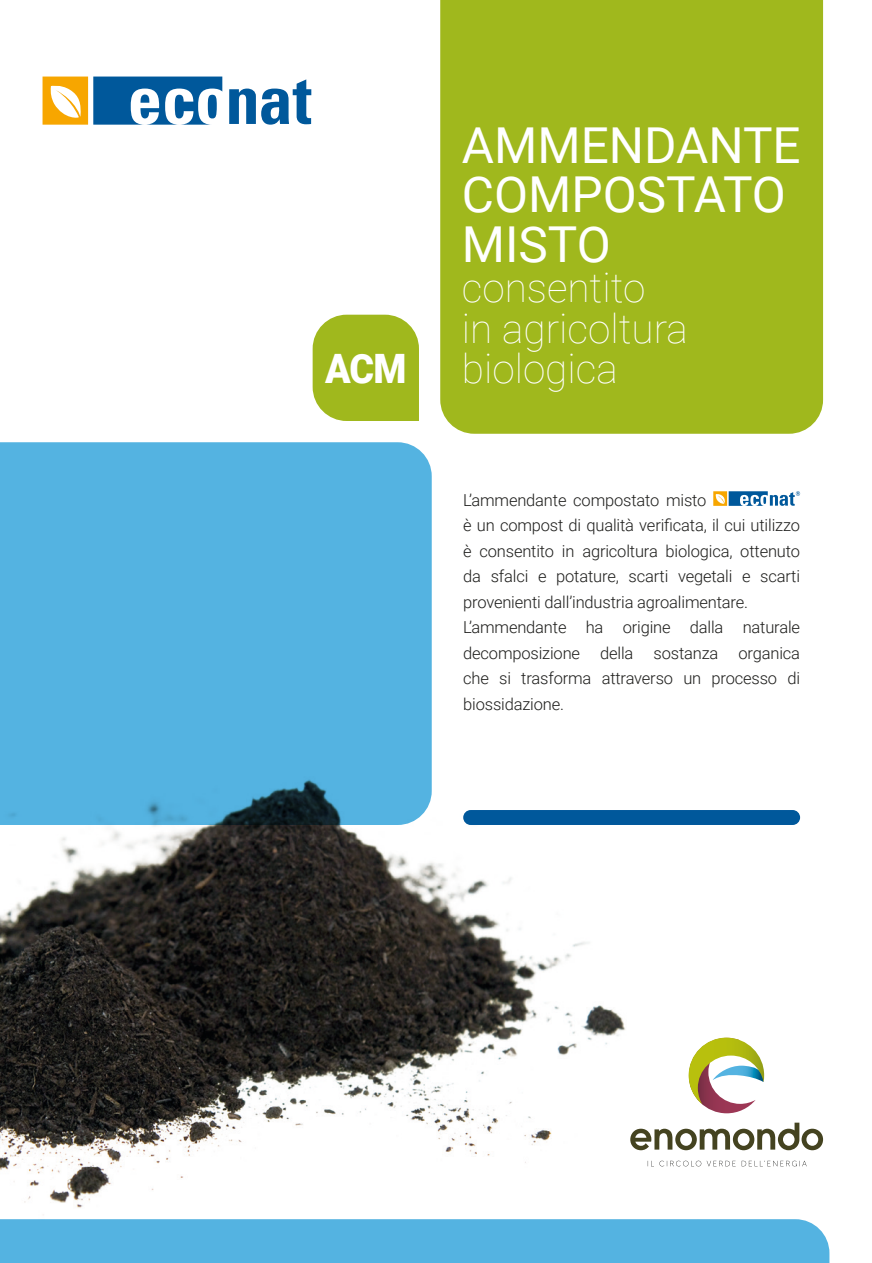
<style>
.page{position:relative;width:872px;height:1263px;background:#fff}
.page>*{position:absolute;margin:0;border:0;box-sizing:border-box;transform-origin:0 0}
.t1{font:49.5px/49.5px "Roboto";color:#fff}
.t2{font:100 40.5px/40.5px "Roboto";color:#fff}
.t3{font:900 40.5px "Roboto";color:#fff;scale:.93 1}
.t4{font:300 16.5px/25.5px "Roboto";letter-spacing:-.01em;color:#1d1d1b}
</style>
<div class="page">
<div style="left:0;top:442px;width:432px;height:202px;background:#54b3e1"></div>
<svg style="left:313px;top:315px;width:106px;height:106px;background:#a6bc2b"></svg>
<div style="left:698px;top:1219px;width:131px;height:44px;background:#54b3e1"></div>
<img style="left:702px;top:1104px;width:50px;height:9px">
<img style="left:698px;top:1037px;width:66px;height:67px">
<svg style="left:699px;top:1123px;width:124px;height:27px"></svg>
<svg style="left:698px;top:1161px;width:108px;height:5px"></svg>
<svg style="left:43px;top:77px;width:179px;height:48px"></svg>
<svg style="left:229px;top:79px;width:82px;height:46px"></svg>
<img style="left:0;top:644px;width:698px;height:619px">
<div style="left:440px;top:0;width:383px;height:434px;background:#a0b81d"></div>
<svg style="left:713px;top:491px;width:87px;height:15px"></svg>
<div style="left:463px;top:810px;width:337px;height:15px;background:#00589b;border-radius:7px"></div>
<p class="t3" style="left:325px;top:340px;width:89px">ACM</p>
<p class="t1" style="left:462px;top:118px;width:340px">AMMENDANTE<br>COMPOSTATO<br>MISTO</p>
<p class="t2" style="left:462px;top:266px;width:185px">consentito</p>
<p class="t2" style="left:462px;top:306px;width:227px">in agricoltura biologica</p>
<p class="t4" style="left:463px;top:487px;width:338px">L’ammendante compostato misto<br>è un compost di qualità verificata, il cui utilizzo è consentito in agricoltura biologica, ottenuto da sfalci e potature, scarti vegetali e scarti provenienti dall’industria agroalimentare.</p>
<p class="t4" style="left:463px;top:614px;width:338px;text-align:justify">L’ammendante ha origine dalla naturale decomposizione della sostanza organica che si trasforma attraverso un processo di biossidazione.</p>
</div>
